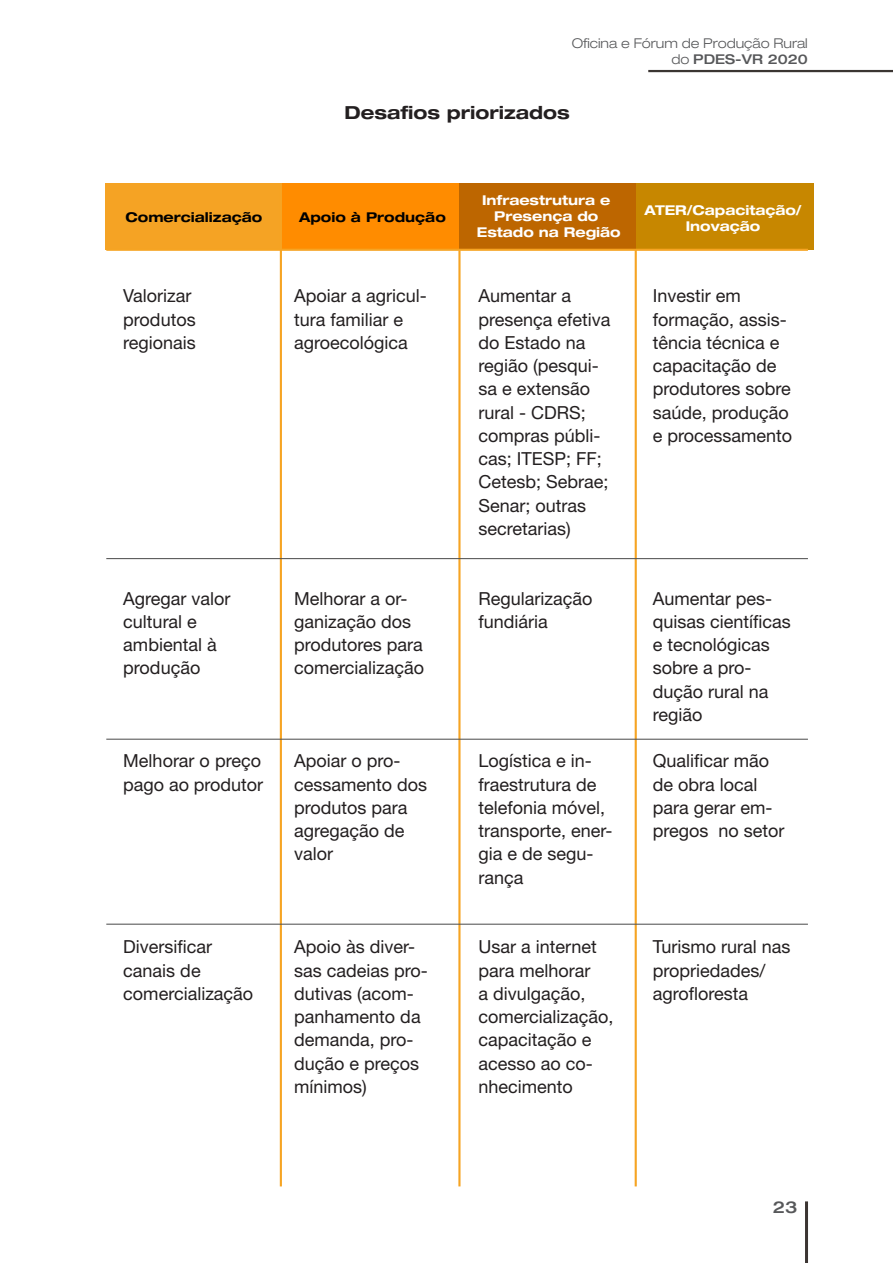
<style>
.page{position:relative;width:893px;height:1263px;background:#fff}
.page>*{position:absolute;margin:0;border:0;box-sizing:border-box;transform-origin:0 0}
.Texto_corrido{font:18px/23.2px "Helvetica Neue LT Std";color:#231f20}
.subtitulo_pagina_bol{font:700 expanded 18px "Helvetica Neue LT Std";color:#231f20}
.t1{font:500 expanded 16.5px "Helvetica Neue LT Std";color:#57585a}
.t2{font:700 expanded 13.5px/16.2px "Helvetica Neue LT Std";color:#fff;text-align:center}
.t3{font:300 expanded 13.5px/16.2px "Helvetica Neue LT Std";color:#57585a;text-align:right}
.t4{font:700 expanded 13.5px "Helvetica Neue LT Std";color:#000}
.s1{font-weight:500}
</style>
<div class="page">
<hr style="left:805px;top:1201px;width:3px;height:62px;background:#3b3532">
<hr style="left:648px;top:70px;width:245px;height:2px;background:#3b3532">
<div style="left:105px;top:183px;width:177px;height:67px;background:#f5a324"></div>
<div style="left:282px;top:183px;width:177px;height:67px;background:#ff8c00"></div>
<div style="left:459px;top:183px;width:177px;height:67px;background:#bd6600"></div>
<div style="left:636px;top:183px;width:177px;height:67px;background:#c78700"></div>
<hr style="left:280px;top:184px;width:2px;height:1002px;background:#f6a423">
<hr style="left:458px;top:250px;width:3px;height:936px;background:#f6a423">
<hr style="left:635px;top:250px;width:2px;height:936px;background:#f6a423">
<hr style="left:106px;top:558px;width:702px;height:1px;background:#545454">
<hr style="left:106px;top:739px;width:702px;height:1px;background:#545454">
<hr style="left:106px;top:924px;width:702px;height:1px;background:#545454">
<hr style="left:106px;top:249px;width:702px;height:2px;background:#f6a423">
<p class="t3" style="left:572px;top:35px;width:238px">Oficina e Fórum de Produção Rural do <span class="s1">PDES-VR 2020</span></p>
<p class="subtitulo_pagina_bol" style="left:344px;top:101px;width:227px">Desafios priorizados</p>
<p class="t4" style="left:126px;top:209px;width:138px">Comercialização</p>
<p class="t4" style="left:299px;top:209px;width:148px">Apoio à Produção</p>
<p class="t2" style="left:477px;top:191px;width:145px">Infraestrutura e<br>Presença do<br>Estado na Região</p>
<p class="t2" style="left:644px;top:202px;width:159px">ATER/Capacitação/<br>Inovação</p>
<p class="Texto_corrido" style="left:123px;top:284px;width:74px">Valorizar produtos regionais</p>
<p class="Texto_corrido" style="left:294px;top:284px;width:134px">Apoiar a agricul&shy;tura familiar e agroecológica</p>
<p class="Texto_corrido" style="left:478px;top:284px;width:134px">Aumentar a presença efetiva do Estado na região (pesqui&shy;sa e extensão rural - CDRS; compras públi&shy;cas; ITESP; FF;<br>Cetesb; Sebrae;<br>Senar; outras secretarias)</p>
<p class="Texto_corrido" style="left:653px;top:284px;width:141px">Investir em formação, assis&shy;tência técnica e capacitação de produtores sobre saúde, produção e processamento</p>
<p class="Texto_corrido" style="left:123px;top:586px;width:109px">Agregar valor cultural e ambiental à produção</p>
<p class="Texto_corrido" style="left:123px;top:749px;width:141px">Melhorar o preço pago ao produtor</p>
<p class="Texto_corrido" style="left:294px;top:586px;width:131px">Melhorar a or&shy;ganização dos produtores para comercialização</p>
<p class="Texto_corrido" style="left:294px;top:749px;width:135px">Apoiar o pro&shy;cessamento dos produtos para agregação de valor</p>
<p class="Texto_corrido" style="left:478px;top:586px;width:115px">Regularização fundiária</p>
<p class="Texto_corrido" style="left:478px;top:749px;width:136px">Logística e in&shy;fraestrutura de telefonia móvel, transporte, ener&shy;gia e de segu&shy;rança</p>
<p class="Texto_corrido" style="left:653px;top:586px;width:140px">Aumentar pes&shy;quisas científicas e tecnológicas sobre a pro&shy;dução rural na região</p>
<p class="Texto_corrido" style="left:653px;top:749px;width:133px">Qualificar mão de obra local para gerar em&shy;pregos no setor</p>
<p class="Texto_corrido" style="left:123px;top:935px;width:131px">Diversificar canais de comercialização</p>
<p class="Texto_corrido" style="left:294px;top:935px;width:135px">Apoio às diver&shy;sas cadeias pro&shy;dutivas (acom&shy;panhamento da demanda, pro&shy;dução e preços mínimos)</p>
<p class="Texto_corrido" style="left:478px;top:935px;width:136px">Usar a internet para melhorar<br>a divulgação, comercialização, capacitação e acesso ao co&shy;nhecimento</p>
<p class="Texto_corrido" style="left:653px;top:935px;width:139px">Turismo rural nas propriedades/ agrofloresta</p>
<p class="t1" style="left:773px;top:1197px;width:26px">23</p>
</div>
